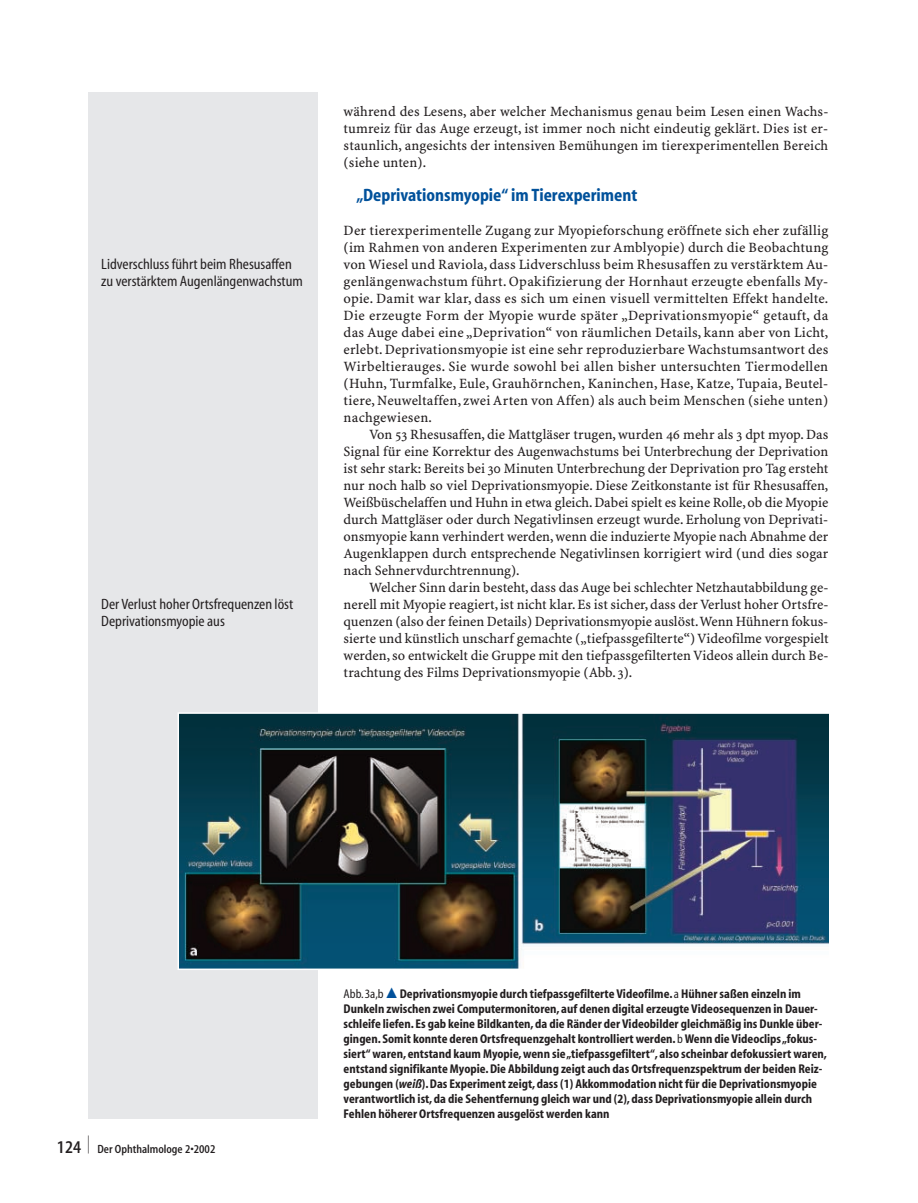
<style>
.page{position:relative;width:918px;height:1203px;background:#fff}
.page>*{position:absolute;margin:0;border:0;box-sizing:border-box;transform-origin:0 0}
.t1{font:700 condensed 18px "S Myriad";color:#01519b}
.t2{font:600 condensed 18px "S Myriad";color:#231f20;scale:.38 1}
.t3{font:condensed 15px/17px "S Myriad";color:#231f20}
.t4{font:14.25px/17px "S Minion Plus";letter-spacing:.005em;color:#231f20;text-align:justify}
.t5{font:700 condensed 12.75px/15px "S Myriad";color:#231f20}
.t6{font:condensed 12.75px "S Myriad";color:#231f20}
.t7{font:600 condensed 12px "S Myriad";color:#231f20}
.s1{font-size:18px}
.s2{font-weight:400}
.s3{font-style:italic}
</style>
<div class="page">
<div style="left:89px;top:92px;width:229px;height:1027px;background:#e6e7e9"></div>
<img style="left:181px;top:715px;width:648px;height:252px">
<div style="left:178px;top:712px;width:693px;height:258px;border:2px solid #fff"></div>
<p class="t3" style="left:101px;top:255px;width:203px">Lidverschluss führt beim Rhesusaffen zu verstärktem Augenlängenwachstum</p>
<p class="t3" style="left:101px;top:595px;width:194px">Der Verlust hoher Ortsfrequenzen löst<br>Deprivationsmyopie aus</p>
<p class="t4" style="left:344px;top:104px;width:486px">während des Lesens, aber welcher Mechanismus genau beim Lesen einen Wachs&shy;tumreiz für das Auge erzeugt, ist immer noch nicht eindeutig geklärt. Dies ist er&shy;staunlich, angesichts der intensiven Bemühungen im tierexperimentellen Bereich (siehe unten).</p>
<p class="t1" style="left:356px;top:188px;width:283px">„Deprivationsmyopie“ im Tierexperiment</p>
<p class="t4" style="left:344px;top:223px;width:486px">Der tierexperimentelle Zugang zur Myopieforschung eröffnete sich eher zufällig (im Rahmen von anderen Experimenten zur Amblyopie) durch die Beobachtung von Wiesel und Raviola, dass Lidverschluss beim Rhesusaffen zu verstärktem Au&shy;genlängenwachstum führt. Opakifizierung der Hornhaut erzeugte ebenfalls My&shy;opie. Damit war klar, dass es sich um einen visuell vermittelten Effekt handelte.<br>Die erzeugte Form der Myopie wurde später „Deprivationsmyopie“ getauft, da das Auge dabei eine „Deprivation“ von räumlichen Details, kann aber von Licht, erlebt. Deprivationsmyopie ist eine sehr reproduzierbare Wachstumsantwort des Wirbeltierauges. Sie wurde sowohl bei allen bisher untersuchten Tiermodellen (Huhn, Turmfalke, Eule, Grauhörnchen, Kaninchen, Hase, Katze, Tupaia, Beutel&shy;tiere, Neuweltaffen, zwei Arten von Affen) als auch beim Menschen (siehe unten) nachgewiesen.</p>
<p class="t4" style="left:344px;top:427px;width:486px;text-indent:26px">Von 53 Rhesusaffen, die Mattgläser trugen, wurden 46 mehr als 3 dpt myop. Das Signal für eine Korrektur des Augenwachstums bei Unterbrechung der Deprivation ist sehr stark: Bereits bei 30 Minuten Unterbrechung der Deprivation pro Tag ersteht nur noch halb so viel Deprivationsmyopie. Diese Zeitkonstante ist für Rhesusaffen, Weißbüschelaffen und Huhn in etwa gleich. Dabei spielt es keine Rolle, ob die Myopie durch Mattgläser oder durch Negativlinsen erzeugt wurde. Erholung von Deprivati&shy;onsmyopie kann verhindert werden, wenn die induzierte Myopie nach Abnahme der Augenklappen durch entsprechende Negativlinsen korrigiert wird (und dies sogar nach Sehnervdurchtrennung).</p>
<p class="t4" style="left:344px;top:580px;width:486px;text-indent:26px">Welcher Sinn darin besteht, dass das Auge bei schlechter Netzhautabbildung ge&shy;nerell mit Myopie reagiert, ist nicht klar. Es ist sicher, dass der Verlust hoher Ortsfre&shy;quenzen (also der feinen Details) Deprivationsmyopie auslöst.Wenn Hühnern fokus&shy;sierte und künstlich unscharf gemachte („tiefpassgefilterte“) Videofilme vorgespielt werden, so entwickelt die Gruppe mit den tiefpassgefilterten Videos allein durch Be&shy;trachtung des Films Deprivationsmyopie (Abb. 3).</p>
<p class="t2" style="left:88px;top:1136px;width:5px">|</p>
<p class="t7" style="left:57px;top:1144px;width:160px"><span class="s1">124</span> Der Ophthalmologe 2•2002</p>
<p class="t5" style="left:344px;top:987px;width:485px;text-indent:56px">Deprivationsmyopie durch tiefpassgefilterte Videofilme. <span class="s2">a</span> Hühner saßen einzeln im Dunkeln zwischen zwei Computermonitoren, auf denen digital erzeugte Videosequenzen in Dauer&shy;schleife liefen. Es gab keine Bildkanten, da die Ränder der Videobilder gleichmäßig ins Dunkle über&shy;gingen. Somit konnte deren Ortsfrequenzgehalt kontrolliert werden.<span class="s2">b</span>Wenn die Videoclips „fokus&shy;siert“ waren, entstand kaum Myopie, wenn sie „tiefpassgefiltert“, also scheinbar defokussiert waren, entstand signifikante Myopie. Die Abbildung zeigt auch das Ortsfrequenzspektrum der beiden Reiz&shy;gebungen (<span class="s3">weiß</span>). Das Experiment zeigt, dass (1) Akkommodation nicht für die Deprivationsmyopie verantwortlich ist, da die Sehentfernung gleich war und (2), dass Deprivationsmyopie allein durch Fehlen höherer Ortsfrequenzen ausgelöst werden kann</p>
<p class="t6" style="left:344px;top:986px;width:42px">Abb.3a,b</p>
</div>
